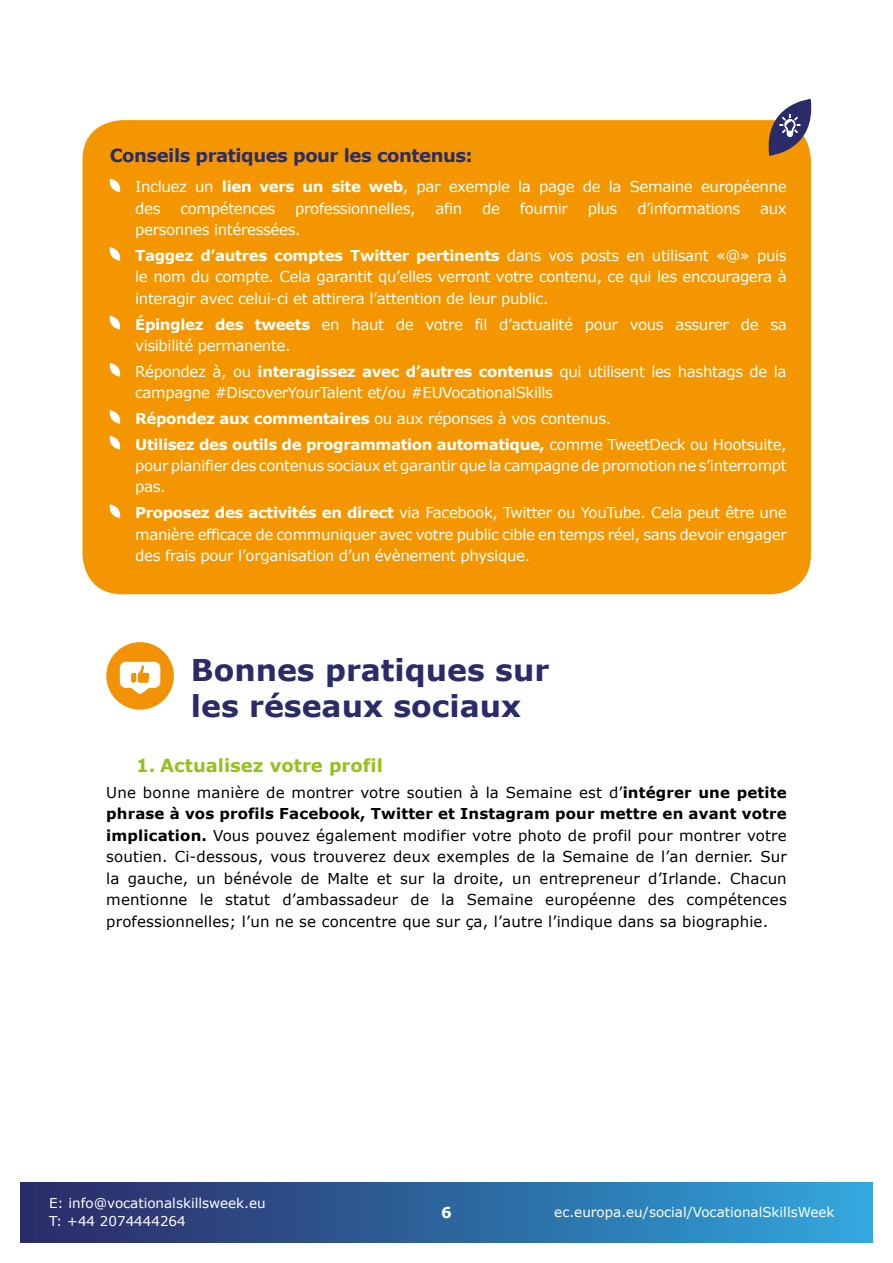
<style>
.page{position:relative;width:893px;height:1263px;background:#fff}
.page>*{position:absolute;margin:0;border:0;box-sizing:border-box;transform-origin:0 0}
.t1{font:700 30px/36px "Verdana";color:#292c69}
.t2{font:700 18px "Verdana";letter-spacing:-.025em;color:#292c69}
.t3{font:700 18px "Verdana";color:#95c11f}
.t4{font:15px/21.5px "Verdana";letter-spacing:-.025em;color:#fff}
.t5{font:15px/21.5px "Verdana";letter-spacing:.01em;color:#000;text-align:justify}
.t6{font:700 15px/25.7px "Verdana";letter-spacing:-.025em;color:#fff}
.t7{font:13.5px/18px "Verdana";color:#fff}
.s1{font-weight:700}
.s2{font-weight:400}
</style>
<div class="page">
<div style="left:21px;top:1182px;width:851px;height:60px;background:linear-gradient(to right,#2a2762,#31a5dc)"></div>
<div style="left:82px;top:120px;width:729px;height:474px;background:#f49600;border-radius:40px"></div>
<svg style="left:109px;top:179px;width:12px;height:13px"></svg>
<svg style="left:109px;top:247px;width:12px;height:14px"></svg>
<svg style="left:109px;top:316px;width:12px;height:13px"></svg>
<svg style="left:109px;top:363px;width:12px;height:14px"></svg>
<svg style="left:109px;top:410px;width:12px;height:14px"></svg>
<svg style="left:109px;top:436px;width:12px;height:13px"></svg>
<svg style="left:109px;top:504px;width:12px;height:14px"></svg>
<svg style="left:763px;top:99px;width:49px;height:57px"></svg>
<div style="left:106px;top:642px;width:68px;height:68px;background:#f39207;border-radius:50%"></div>
<svg style="left:120px;top:662px;width:40px;height:32px"></svg>
<p class="t2" style="left:110px;top:143px;width:365px">Conseils pratiques pour les contenus:</p>
<p class="t4" style="left:135px;top:176px;width:653px">Incluez un <span class="s1">lien vers un site web</span>, par exemple la page de la Semaine européenne des</p>
<p class="t4" style="left:180px;top:197px;width:96px">compétences</p>
<p class="t4" style="left:295px;top:197px;width:122px">professionnelles,</p>
<p class="t4" style="left:435px;top:197px;width:28px">afin</p>
<p class="t4" style="left:482px;top:197px;width:19px">de</p>
<p class="t4" style="left:520px;top:197px;width:50px">fournir</p>
<p class="t4" style="left:588px;top:197px;width:31px">plus</p>
<p class="t4" style="left:637px;top:197px;width:104px">d’informations</p>
<p class="t4" style="left:760px;top:197px;width:28px">aux</p>
<p class="t4" style="left:135px;top:217px;width:653px;line-height:25.7px">personnes intéressées.<br><span class="s1">Taggez d’autres comptes Twitter pertinents</span> dans vos posts en utilisant «@» puis</p>
<p class="t4" style="left:135px;top:266px;width:653px">le nom du compte. Cela garantit qu’elles verront votre contenu, ce qui les encouragera à interagir avec celui-ci et attirera l’attention de leur public.</p>
<p class="t4" style="left:135px;top:313px;width:653px"><span class="s1">Épinglez des tweets</span> en haut de votre fil d’actualité pour vous assurer de sa visibilité permanente.</p>
<p class="t4" style="left:135px;top:360px;width:653px">Répondez à, ou <span class="s1">interagissez avec d’autres contenus</span> qui utilisent les hashtags de la campagne #DiscoverYourTalent et/ou #EUVocationalSkills</p>
<p class="t6" style="left:135px;top:405px;width:653px">Répondez aux commentaires <span class="s2">ou aux réponses à vos contenus.<br></span>Utilisez des outils de programmation automatique, <span class="s2">comme TweetDeck ou Hootsuite,</span></p>
<p class="t4" style="left:135px;top:455px;width:653px">pour planifier des contenus sociaux et garantir que la campagne de promotion ne s’interrompt pas.</p>
<p class="t4" style="left:135px;top:502px;width:653px;text-align:justify"><span class="s1">Proposez des activités en direct</span> via Facebook, Twitter ou YouTube. Cela peut être une manière efficace de communiquer avec votre public cible en temps réel, sans devoir engager des frais pour l’organisation d’un évènement physique.</p>
<h1 class="t1" style="left:191px;top:652px;width:360px">Bonnes pratiques sur les réseaux sociaux</h1>
<p class="t3" style="left:136px;top:753px;width:248px">1. Actualisez votre profil</p>
<p class="t5" style="left:106px;top:782px;width:682px">Une bonne manière de montrer votre soutien à la Semaine est d’<span class="s1">intégrer une petite phrase à vos profils Facebook, Twitter et Instagram pour mettre en avant votre implication.</span> Vous pouvez également modifier votre photo de profil pour montrer votre soutien. Ci-dessous, vous trouverez deux exemples de la Semaine de l’an dernier. Sur la gauche, un bénévole de Malte et sur la droite, un entrepreneur d’Irlande. Chacun mentionne le statut d’ambassadeur de la Semaine européenne des compétences professionnelles; l’un ne se concentre que sur ça, l’autre l’indique dans sa biographie.</p>
<p class="t7" style="left:49px;top:1194px;width:218px">E: info@vocationalskillsweek.eu<br>T: +44 2074444264</p>
<p class="t7" style="left:554px;top:1203px;width:282px">ec.europa.eu/social/VocationalSkillsWeek</p>
<p class="t6" style="left:441px;top:1199px;width:12px">6</p>
</div>
